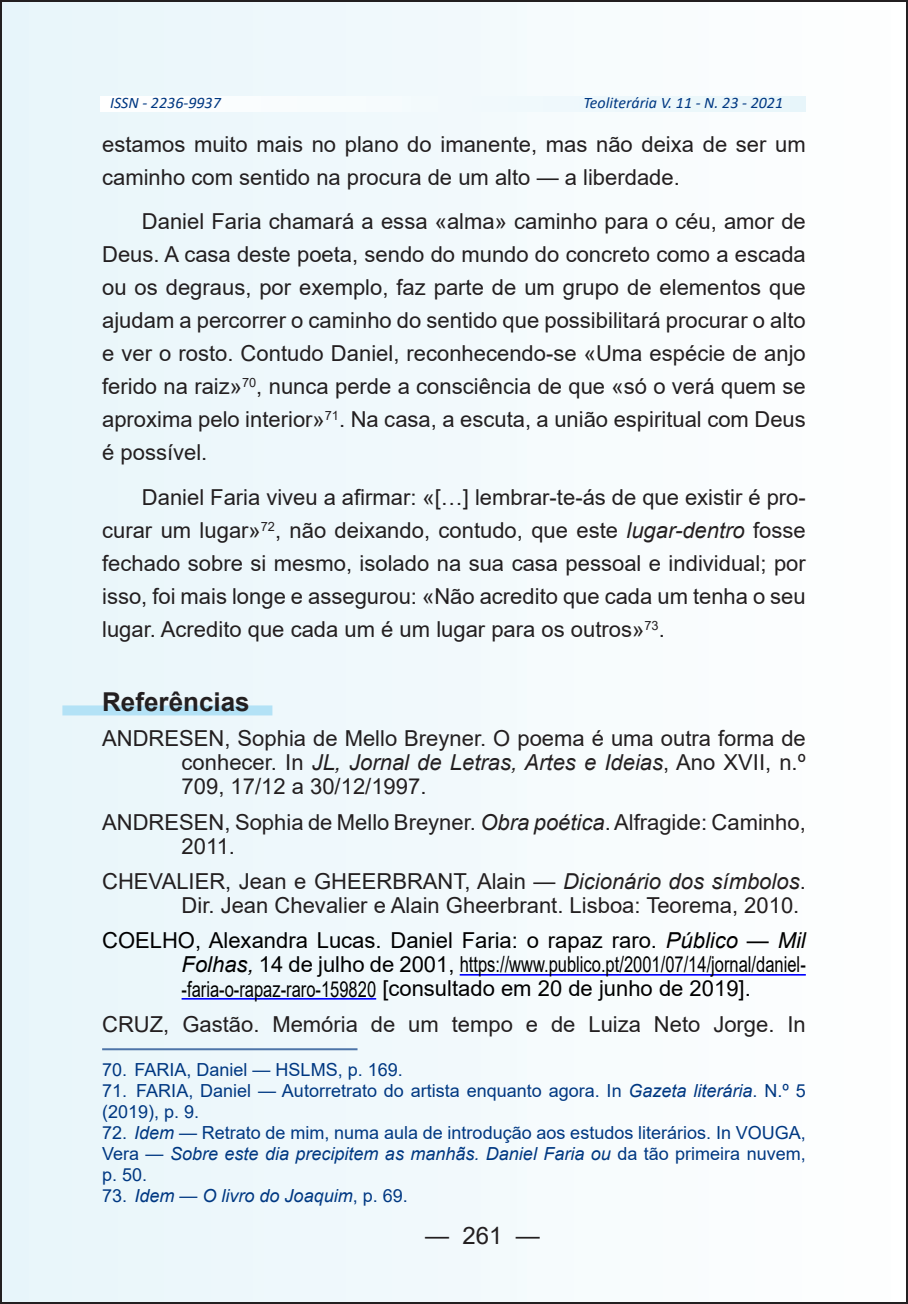
<style>
.page{position:relative;width:908px;height:1304px;background:#fff}
.page>*{position:absolute;margin:0;border:0;box-sizing:border-box;transform-origin:0 0}
.t1{font:700 26px "Arial";color:#231f20}
.t2{font:24px "Arial";color:#231f20}
.t3{font:22px/33px "Arial";color:#231f20;text-align:justify}
.t4{font:22px/24px "Arial";color:#000;text-align:justify}
.t5{font:18px/21px "Arial";color:#003882}
.t6{font:italic 18px "Arial";color:#003882}
.t7{font:italic 16px "Calibri";color:#003882}
.s1{font-style:italic}
.s2{font-style:normal}
</style>
<div class="page">
<div style="left:1px;top:1px;width:905px;height:1302px;background:#f2f9fc"></div>
<div style="left:62px;top:705px;width:210px;height:10px;background:#b3e2f6"></div>
<hr style="left:459px;top:974px;width:346px;height:2px;background:#00f">
<hr style="left:181px;top:998px;width:195px;height:2px;background:#00f">
<hr style="left:102px;top:1048px;width:255px;height:2px;background:#4d74a8">
<p class="t7" style="left:110px;top:92px;width:112px">ISSN - 2236-9937</p>
<p class="t7" style="left:583px;top:92px;width:201px">Teoliterária V. 11 - N. 23 - 2021</p>
<p class="t3" style="left:102px;top:128px;width:704px">estamos muito mais no plano do imanente, mas não deixa de ser um caminho com sentido na procura de um alto — a liberdade.</p>
<p class="t3" style="left:102px;top:205px;width:705px;text-indent:40px">Daniel Faria chamará a essa «alma» caminho para o céu, amor de Deus. A casa deste poeta, sendo do mundo do concreto como a escada ou os degraus, por exemplo, faz parte de um grupo de elementos que ajudam a percorrer o caminho do sentido que possibilitará procurar o alto e ver o rosto. Contudo Daniel, reconhecendo-se «Uma espécie de anjo ferido na raiz»<sup>70</sup>, nunca perde a consciência de que «só o verá quem se aproxima pelo interior»<sup>71</sup>. Na casa, a escuta, a união espiritual com Deus é possível.</p>
<p class="t3" style="left:102px;top:480px;width:704px;text-indent:40px">Daniel Faria viveu a afirmar: «[…] lembrar-te-ás de que existir é pro&shy;curar um lugar»<sup>72</sup>, não deixando, contudo, que este <span class="s1">lugar-dentro</span> fosse fechado sobre si mesmo, isolado na sua casa pessoal e individual; por isso, foi mais longe e assegurou: «Não acredito que cada um tenha o seu lugar. Acredito que cada um é um lugar para os outros»<sup>73</sup>.</p>
<p class="t1" style="left:102px;top:684px;width:149px">Referências</p>
<p class="t3" style="left:181px;top:727px;width:625px;line-height:24px;text-indent:-79px">ANDRESEN, Sophia de Mello Breyner. O poema é uma outra forma de conhecer. In <span class="s1">JL, Jornal de Letras, Artes e Ideias</span>, Ano XVII, n.º 709, 17/12 a 30/12/1997.</p>
<p class="t3" style="left:181px;top:810px;width:625px;line-height:24px;text-indent:-79px">ANDRESEN, Sophia de Mello Breyner. <span class="s1">Obra poética</span>. Alfragide: Caminho,<br>2011.</p>
<p class="t3" style="left:102px;top:869px;width:705px;line-height:24px;text-align:right">CHEVALIER, Jean e GHEERBRANT, Alain — <span class="s1">Dicionário dos símbolos</span>.<br>Dir. Jean Chevalier e Alain Gheerbrant. Lisboa: Teorema, 2010.</p>
<p class="t4" style="left:181px;top:929px;width:625px;text-indent:-79px">COELHO, Alexandra Lucas. Daniel Faria: o rapaz raro. <span class="s1">Público — Mil Folhas,</span> 14 de julho de 2001, https://www.publico.pt/2001/07/14/jornal/daniel--faria-o-rapaz-raro-159820 [consultado em 20 de junho de 2019].</p>
<p class="t3" style="left:102px;top:1007px;width:705px">CRUZ, Gastão. Memória de um tempo e de Luiza Neto Jorge. In</p>
<p class="t5" style="left:102px;top:1059px;width:302px">70. FARIA, Daniel — HSLMS, p. 169.</p>
<p class="t5" style="left:102px;top:1080px;width:704px">71. FARIA, Daniel — Autorretrato do artista enquanto agora. In <span class="s1">Gazeta literária</span>. N.º 5 (2019), p. 9.</p>
<p class="t5" style="left:102px;top:1122px;width:705px;text-align:justify">72. <span class="s1">Idem</span> — Retrato de mim, numa aula de introdução aos estudos literários. In VOUGA, Vera — <span class="s1">Sobre este dia precipitem as manhãs. Daniel Faria ou</span> da tão primeira nuvem, p. 50.</p>
<p class="t6" style="left:102px;top:1184px;width:307px"><span class="s2">73.</span> Idem <span class="s2">—</span> O livro do Joaquim<span class="s2">, p. 69.</span></p>
<p class="t2" style="left:425px;top:1218px;width:116px">— 261 —</p>
</div>
